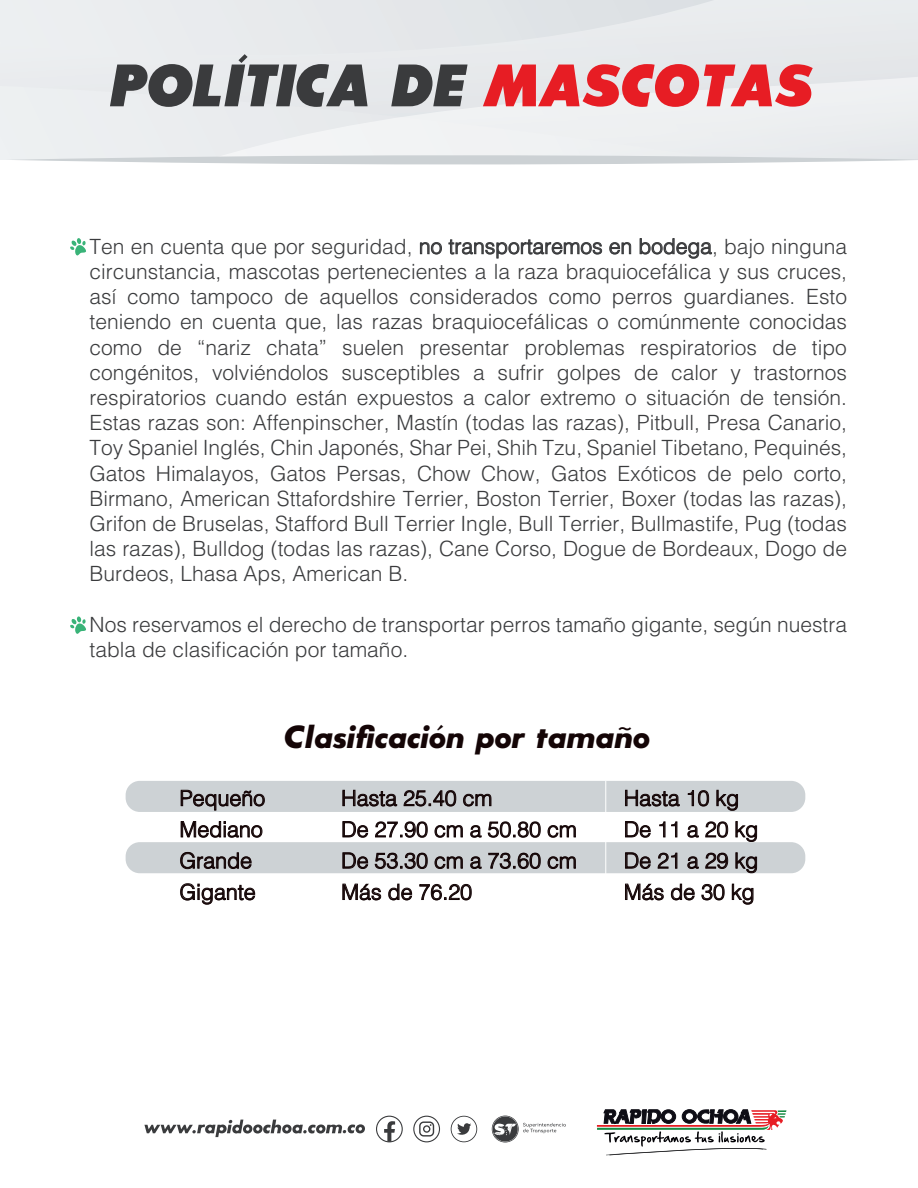
<style>
.page{position:relative;width:918px;height:1188px;background:#fff}
.page>*{position:absolute;margin:0;border:0;box-sizing:border-box;transform-origin:0 0}
.t1{font:italic 58.5px "Sans Serif Exb FLF";color:#3a3b3d}
.t2{font:italic 31.5px "Sans Serif Bld FLF";color:#140506}
.t3{font:300 21.45px/31.3px "Helvetica";color:#140506}
.t4{font:300 21px/25.2px "Helvetica";color:#3a3b3d;text-align:justify}
.s1{color:#e71d24}
</style>
<div class="page">
<div style="left:0;top:0;width:918px;height:160px;background:#e9ebee"></div>
<svg style="left:6px;top:154px;width:912px;height:11px"></svg>
<svg style="left:597px;top:1110px;width:190px;height:45px"></svg>
<svg style="left:144px;top:1120px;width:221px;height:17px"></svg>
<svg style="left:492px;top:1116px;width:74px;height:27px"></svg>
<div style="left:413px;top:1116px;width:27px;height:26px;border:1px solid #3a3b3d;border-radius:50%"></div>
<div style="left:376px;top:1116px;width:27px;height:26px;border:1px solid #3a3b3d;border-radius:50%"></div>
<svg style="left:451px;top:1116px;width:26px;height:26px"></svg>
<svg style="left:419px;top:1121px;width:15px;height:16px"></svg>
<svg style="left:384px;top:1121px;width:11px;height:21px"></svg>
<svg style="left:420px;top:242px;width:22px;height:13px"></svg>
<svg style="left:448px;top:239px;width:155px;height:20px"></svg>
<svg style="left:609px;top:242px;width:22px;height:13px"></svg>
<svg style="left:639px;top:238px;width:73px;height:21px"></svg>
<svg style="left:70px;top:238px;width:16px;height:17px"></svg>
<svg style="left:70px;top:616px;width:16px;height:18px"></svg>
<div style="left:126px;top:781px;width:679px;height:31px;background:#cdd2d5;border-radius:14px"></div>
<div style="left:126px;top:842px;width:679px;height:31px;background:#cdd2d5;border-radius:14px"></div>
<svg style="left:180px;top:789px;width:85px;height:22px"></svg>
<svg style="left:180px;top:821px;width:83px;height:17px"></svg>
<svg style="left:180px;top:852px;width:72px;height:17px"></svg>
<svg style="left:180px;top:883px;width:76px;height:22px"></svg>
<svg style="left:342px;top:790px;width:55px;height:17px"></svg>
<svg style="left:403px;top:790px;width:54px;height:17px"></svg>
<svg style="left:463px;top:793px;width:29px;height:14px"></svg>
<svg style="left:342px;top:821px;width:27px;height:17px"></svg>
<svg style="left:375px;top:821px;width:53px;height:17px"></svg>
<svg style="left:434px;top:825px;width:29px;height:13px"></svg>
<svg style="left:470px;top:825px;width:12px;height:13px"></svg>
<svg style="left:488px;top:821px;width:53px;height:17px"></svg>
<svg style="left:547px;top:825px;width:29px;height:13px"></svg>
<svg style="left:342px;top:852px;width:27px;height:17px"></svg>
<svg style="left:375px;top:852px;width:53px;height:17px"></svg>
<svg style="left:434px;top:856px;width:29px;height:13px"></svg>
<svg style="left:470px;top:856px;width:12px;height:13px"></svg>
<svg style="left:488px;top:852px;width:53px;height:17px"></svg>
<svg style="left:547px;top:856px;width:29px;height:13px"></svg>
<svg style="left:342px;top:883px;width:40px;height:18px"></svg>
<svg style="left:388px;top:883px;width:25px;height:18px"></svg>
<svg style="left:419px;top:884px;width:53px;height:17px"></svg>
<svg style="left:625px;top:790px;width:55px;height:17px"></svg>
<svg style="left:687px;top:790px;width:22px;height:17px"></svg>
<svg style="left:716px;top:790px;width:22px;height:21px"></svg>
<svg style="left:625px;top:821px;width:26px;height:17px"></svg>
<svg style="left:659px;top:821px;width:19px;height:17px"></svg>
<svg style="left:687px;top:825px;width:12px;height:13px"></svg>
<svg style="left:705px;top:821px;width:23px;height:17px"></svg>
<svg style="left:735px;top:821px;width:22px;height:21px"></svg>
<svg style="left:625px;top:852px;width:26px;height:17px"></svg>
<svg style="left:657px;top:852px;width:21px;height:17px"></svg>
<svg style="left:687px;top:856px;width:12px;height:13px"></svg>
<svg style="left:705px;top:852px;width:23px;height:17px"></svg>
<svg style="left:735px;top:852px;width:22px;height:22px"></svg>
<svg style="left:625px;top:883px;width:39px;height:18px"></svg>
<svg style="left:671px;top:883px;width:24px;height:18px"></svg>
<svg style="left:701px;top:884px;width:24px;height:17px"></svg>
<svg style="left:732px;top:883px;width:22px;height:22px"></svg>
<h1 class="t1" style="left:108px;top:52px;width:704px">POLÍTICA DE <span class="s1">MASCOTAS</span></h1>
<p class="t4" style="left:90px;top:232px;width:759px">Ten en cuenta que por seguridad, no transportaremos en bodega, bajo ninguna circunstancia, mascotas pertenecientes a la raza braquiocefálica y sus cruces, así como tampoco de aquellos considerados como perros guardianes. Esto teniendo en cuenta que, las razas braquiocefálicas o comúnmente conocidas como de “nariz chata” suelen presentar problemas respiratorios de tipo congénitos, volviéndolos susceptibles a sufrir golpes de calor y trastornos respiratorios cuando están expuestos a calor extremo o situación de tensión.<br>Estas razas son: Affenpinscher, Mastín (todas las razas), Pitbull, Presa Canario, Toy Spaniel Inglés, Chin Japonés, Shar Pei, Shih Tzu, Spaniel Tibetano, Pequinés, Gatos Himalayos, Gatos Persas, Chow Chow, Gatos Exóticos de pelo corto, Birmano, American Sttafordshire Terrier, Boston Terrier, Boxer (todas las razas), Grifon de Bruselas, Stafford Bull Terrier Ingle, Bull Terrier, Bullmastife, Pug (todas las razas), Bulldog (todas las razas), Cane Corso, Dogue de Bordeaux, Dogo de Burdeos, Lhasa Aps, American B.</p>
<p class="t4" style="left:90px;top:610px;width:759px">Nos reservamos el derecho de transportar perros tamaño gigante, según nuestra tabla de clasificación por tamaño.</p>
<h2 class="t2" style="left:282px;top:719px;width:368px">Clasificación por tamaño</h2>
<p class="t3" style="left:180px;top:781px;width:87px">Pequeño<br>Mediano<br>Grande<br>Gigante</p>
<p class="t3" style="left:341px;top:781px;width:237px">Hasta 25.40 cm<br>De 27.90 cm a 50.80 cm<br>De 53.30 cm a 73.60 cm<br>Más de 76.20</p>
<p class="t3" style="left:624px;top:781px;width:136px">Hasta 10 kg<br>De 11 a 20 kg<br>De 21 a 29 kg<br>Más de 30 kg</p>
</div>
